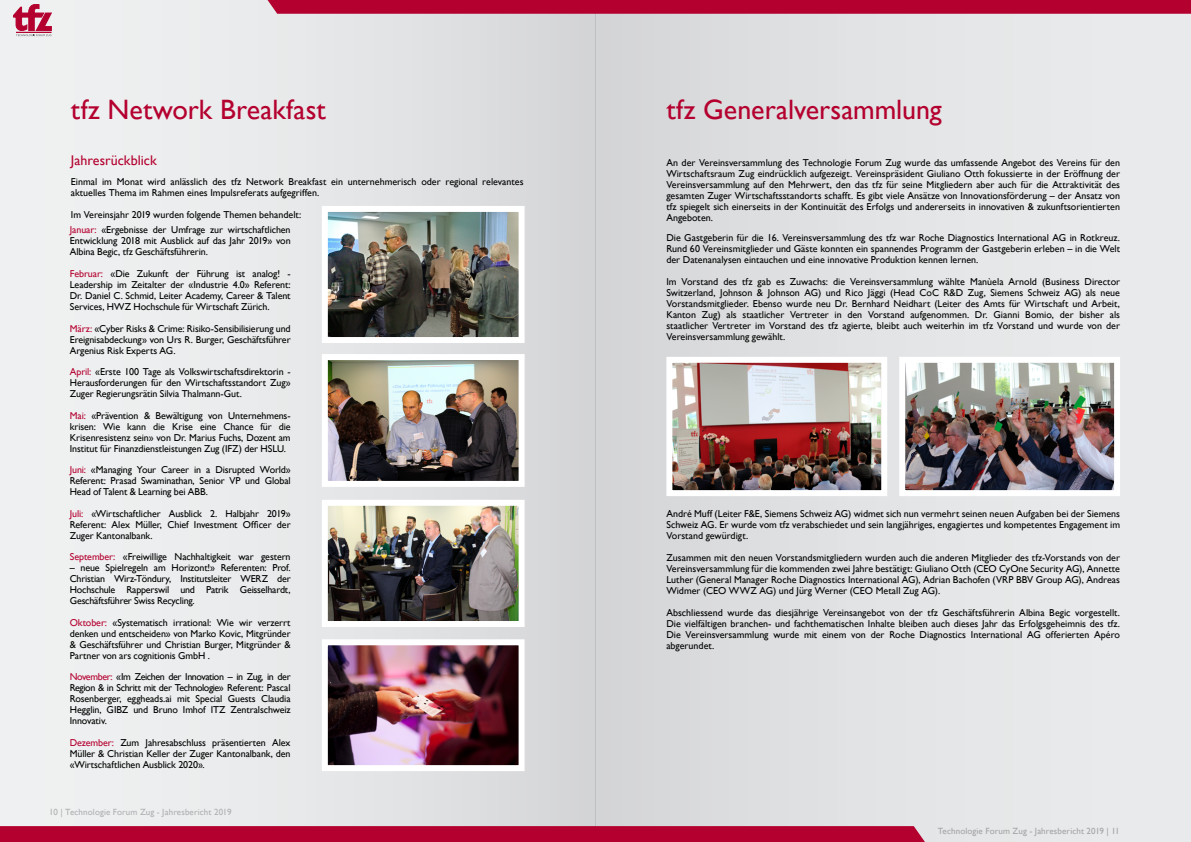
<style>
.page{position:relative;width:1191px;height:842px;background:#fff}
.page>*{position:absolute;margin:0;border:0;box-sizing:border-box;transform-origin:0 0}
.t1{font:28px "Gill Sans";color:#b4002f}
.t2{font:14px "Gill Sans";color:#b4002f}
.t3{font:10px/11px "Gill Sans";letter-spacing:-.005em;color:#000;text-align:justify}
.t4{font:9px "Gill Sans";letter-spacing:.015em;color:#a4a3a6}
.t5{font:9px "Gill Sans";letter-spacing:.01em;color:#aeafb2}
.s1{color:#b4002f}
</style>
<div class="page">
<div style="left:595px;top:0;width:596px;height:842px;background:linear-gradient(to right,#d6d7d8,#eceeef)"></div>
<div style="left:0;top:0;width:595px;height:842px;background:linear-gradient(to right,#f3f5f5,#d7d8da)"></div>
<svg style="left:13px;top:4px;width:38px;height:32px"></svg>
<hr style="left:16px;top:32px;width:35px;height:1px;background:#b4002f">
<svg style="left:0;top:826px;width:933px;height:16px"></svg>
<svg style="left:258px;top:0;width:933px;height:14px"></svg>
<img style="left:329px;top:213px;width:188px;height:123px">
<div style="left:322px;top:206px;width:202px;height:137px;border:6px solid #fff"></div>
<img style="left:329px;top:507px;width:188px;height:113px">
<div style="left:322px;top:500px;width:202px;height:127px;border:6px solid #fff"></div>
<img style="left:329px;top:361px;width:188px;height:119px">
<div style="left:322px;top:354px;width:202px;height:133px;border:6px solid #fff"></div>
<img style="left:329px;top:646px;width:188px;height:118px">
<div style="left:322px;top:639px;width:202px;height:132px;border:6px solid #fff"></div>
<img style="left:673px;top:364px;width:207px;height:125px">
<div style="left:666px;top:357px;width:221px;height:139px;border:6px solid #fff"></div>
<img style="left:906px;top:364px;width:207px;height:125px">
<div style="left:899px;top:357px;width:221px;height:139px;border:6px solid #fff"></div>
<h1 class="t1" style="left:71px;top:93px;width:256px">tfz Network Breakfast</h1>
<h2 class="t2" style="left:71px;top:152px;width:87px">Jahresrückblick</h2>
<p class="t3" style="left:71px;top:176px;width:454px">Einmal im Monat wird anlässlich des tfz Network Breakfast ein unternehmerisch oder regional relevantes aktuelles Thema im Rahmen eines Impulsreferats aufgegriffen.</p>
<p class="t3" style="left:71px;top:209px;width:232px">Im Vereinsjahr 2019 wurden folgende Themen behandelt:</p>
<p class="t3" style="left:70px;top:224px;width:222px"><span class="s1">Januar:</span> «Ergebnisse der Umfrage zur wirtschaftlichen Entwicklung 2018 mit Ausblick auf das Jahr 2019» von Albina Begic, tfz Geschäftsführerin.</p>
<p class="t3" style="left:70px;top:269px;width:222px"><span class="s1">Februar:</span> «Die Zukunft der Führung ist analog! - Leadership im Zeitalter der «Industrie 4.0» Referent:<br>Dr. Daniel C. Schmid, Leiter Academy, Career &amp; Talent Services, HWZ Hochschule für Wirtschaft Zürich.</p>
<p class="t3" style="left:70px;top:323px;width:222px"><span class="s1">März:</span> «Cyber Risks &amp; Crime: Risiko-Sensibilisierung und Ereignisabdeckung» von Urs R. Burger, Geschäftsführer Argenius Risk Experts AG.</p>
<p class="t3" style="left:70px;top:367px;width:222px"><span class="s1">April:</span> «Erste 100 Tage als Volkswirtschaftsdirektorin - Herausforderungen für den Wirtschaftsstandort Zug» Zuger Regierungsrätin Silvia Thalmann-Gut.</p>
<p class="t3" style="left:70px;top:410px;width:222px"><span class="s1">Mai:</span> «Prävention &amp; Bewältigung von Unternehmens&shy;krisen: Wie kann die Krise eine Chance für die Krisenresistenz sein» von Dr. Marius Fuchs, Dozent am Institut für Finanzdienstleistungen Zug (IFZ) der HSLU.</p>
<p class="t3" style="left:70px;top:465px;width:222px"><span class="s1">Juni:</span> «Managing Your Career in a Disrupted World» Referent: Prasad Swaminathan, Senior VP und Global Head of Talent &amp; Learning bei ABB.</p>
<p class="t3" style="left:70px;top:508px;width:222px"><span class="s1">Juli:</span> «Wirtschaftlicher Ausblick 2. Halbjahr 2019» Referent: Alex Müller, Chief Investment Officer der Zuger Kantonalbank.</p>
<p class="t3" style="left:70px;top:552px;width:222px"><span class="s1">September:</span> «Freiwillige Nachhaltigkeit war gestern</p>
<p class="t3" style="left:70px;top:563px;width:222px">– neue Spielregeln am Horizont!» Referenten: Prof.<br>Christian Wirz-Töndury, Institutsleiter WERZ der Hochschule Rapperswil und Patrik Geisselhardt, Geschäftsführer Swiss Recycling.</p>
<p class="t3" style="left:70px;top:617px;width:222px"><span class="s1">Oktober:</span> «Systematisch irrational: Wie wir verzerrt denken und entscheiden» von Marko Kovic, Mitgründer &amp; Geschäftsführer und Christian Burger, Mitgründer &amp; Partner von ars cognitionis GmbH .</p>
<p class="t3" style="left:70px;top:672px;width:222px"><span class="s1">November:</span> «Im Zeichen der Innovation – in Zug, in der Region &amp; in Schritt mit der Technologie» Referent: Pascal Rosenberger, eggheads.ai mit Special Guests Claudia Hegglin, GIBZ und Bruno Imhof ITZ Zentralschweiz Innovativ.</p>
<p class="t3" style="left:70px;top:737px;width:222px"><span class="s1">Dezember:</span> Zum Jahresabschluss präsentierten Alex Müller &amp; Christian Keller der Zuger Kantonalbank, den «Wirtschaftlichen Ausblick 2020».</p>
<p class="t5" style="left:49px;top:807px;width:184px">10 | Technologie Forum Zug - Jahresbericht 2019</p>
<h1 class="t1" style="left:666px;top:93px;width:277px">tfz Generalversammlung</h1>
<p class="t3" style="left:666px;top:158px;width:455px">An der Vereinsversammlung des Technologie Forum Zug wurde das umfassende Angebot des Vereins für den Wirtschaftsraum Zug eindrücklich aufgezeigt. Vereinspräsident Giuliano Otth fokussierte in der Eröffnung der Vereinsversammlung auf den Mehrwert, den das tfz für seine Mitgliedern aber auch für die Attraktivität des gesamten Zuger Wirtschaftsstandorts schafft. Es gibt viele Ansätze von Innovationsförderung – der Ansatz von tfz spiegelt sich einerseits in der Kontinuität des Erfolgs und andererseits in innovativen &amp; zukunftsorientierten Angeboten.</p>
<p class="t3" style="left:666px;top:232px;width:455px">Die Gastgeberin für die 16. Vereinsversammlung des tfz war Roche Diagnostics International AG in Rotkreuz.<br>Rund 60 Vereinsmitglieder und Gäste konnten ein spannendes Programm der Gastgeberin erleben – in die Welt der Datenanalysen eintauchen und eine innovative Produktion kennen lernen.</p>
<p class="t3" style="left:666px;top:277px;width:455px">Im Vorstand des tfz gab es Zuwachs: die Vereinsversammlung wählte Manùela Arnold (Business Director Switzerland, Johnson &amp; Johnson AG) und Rico Jäggi (Head CoC R&amp;D Zug, Siemens Schweiz AG) als neue Vorstandsmitglieder. Ebenso wurde neu Dr. Bernhard Neidhart (Leiter des Amts für Wirtschaft und Arbeit, Kanton Zug) als staatlicher Vertreter in den Vorstand aufgenommen. Dr. Gianni Bomio, der bisher als staatlicher Vertreter im Vorstand des tfz agierte, bleibt auch weiterhin im tfz Vorstand und wurde von der Vereinsversammlung gewählt.</p>
<p class="t3" style="left:666px;top:508px;width:455px">André Muff (Leiter F&amp;E, Siemens Schweiz AG) widmet sich nun vermehrt seinen neuen Aufgaben bei der Siemens Schweiz AG. Er wurde vom tfz verabschiedet und sein langjähriges, engagiertes und kompetentes Engagement im Vorstand gewürdigt.</p>
<p class="t3" style="left:666px;top:552px;width:455px">Zusammen mit den neuen Vorstandsmitgliedern wurden auch die anderen Mitglieder des tfz-Vorstands von der Vereinsversammlung für die kommenden zwei Jahre bestätigt: Giuliano Otth (CEO CyOne Security AG), Annette Luther (General Manager Roche Diagnostics International AG), Adrian Bachofen (VRP BBV Group AG), Andreas Widmer (CEO WWZ AG) und Jürg Werner (CEO Metall Zug AG).</p>
<p class="t3" style="left:666px;top:608px;width:455px">Abschliessend wurde das diesjährige Vereinsangebot von der tfz Geschäftsführerin Albina Begic vorgestellt.<br>Die vielfältigen branchen- und fachthematischen Inhalte bleiben auch dieses Jahr das Erfolgsgeheimnis des tfz.<br>Die Vereinsversammlung wurde mit einem von der Roche Diagnostics International AG offerierten Apéro abgerundet.</p>
<p class="t4" style="left:937px;top:825px;width:183px">Technologie Forum Zug - Jahresbericht 2019 | 11</p>
</div>
